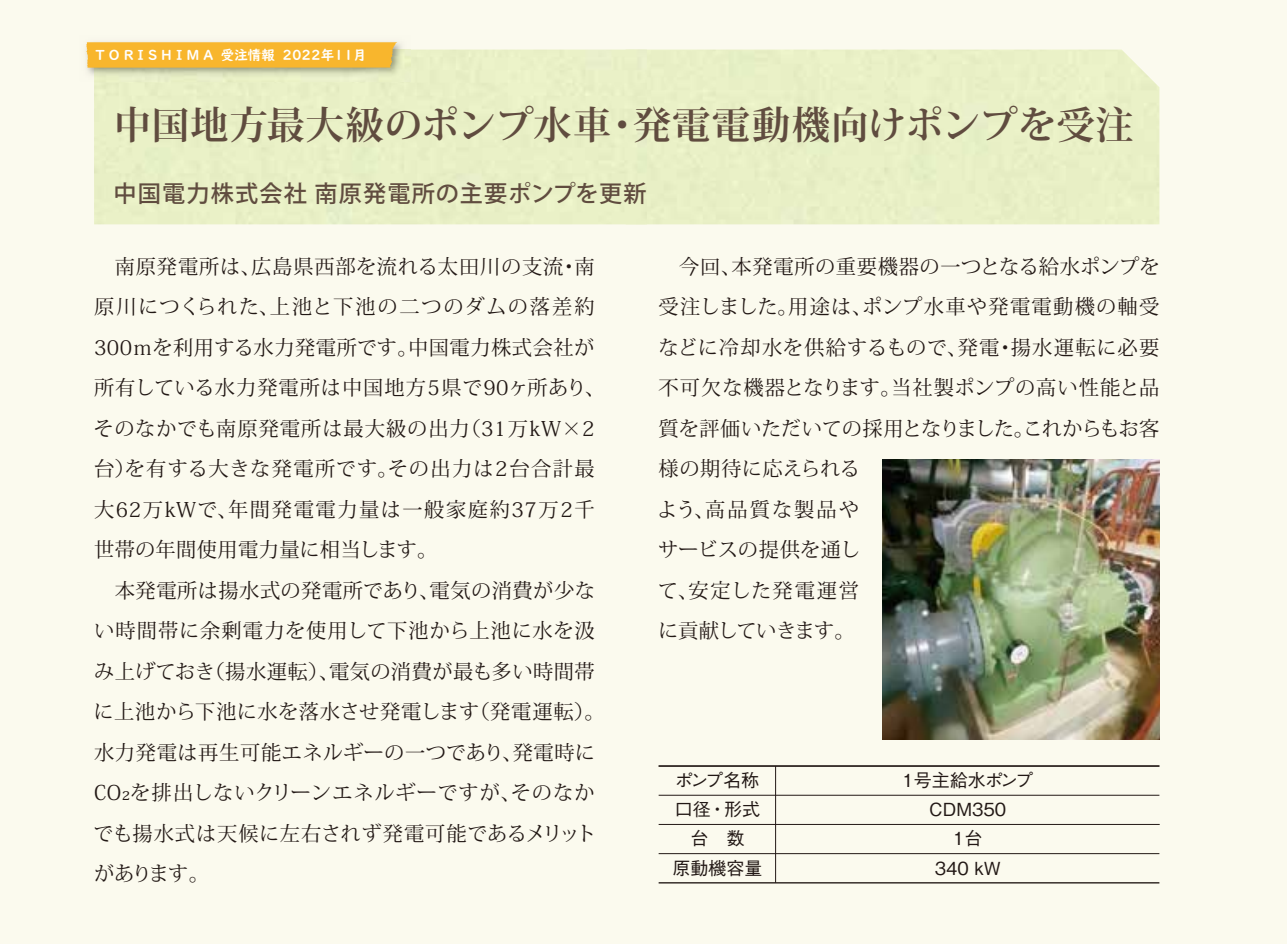
<style>
.page{position:relative;width:1287px;height:944px;background:#fff}
.page>*{position:absolute;margin:0;border:0;box-sizing:border-box;transform-origin:0 0}
.t1{font:700 38.25px "Koz Min Pro";letter-spacing:.01em;color:#604c3f}
.t2{font:500 23.18px "Koz Go Pro";letter-spacing:.05em;color:#604c3f}
.t3{font:20.25px/40.5px "Koz Min Pro";letter-spacing:.025em;color:#221815}
.t4{font:500 18px/29.2px "Gothic BBB Pro";color:#221815;text-align:center}
.t5{font:13.5px "UD Digi Kyokasho NK B";color:#fff}
</style>
<div class="page">
<div style="left:0;top:0;width:1287px;height:943px;background:#fbfaee"></div>
<div style="left:647px;top:50px;width:512px;height:174px;background:#e9f0c6"></div>
<div style="left:94px;top:50px;width:553px;height:174px;background:#e9f0c6"></div>
<div style="left:80px;top:36px;width:330px;height:45px;background:#f9f7ec"></div>
<img style="left:94px;top:50px;width:316px;height:31px">
<svg style="left:86px;top:42px;width:311px;height:26px;background:#f5b632"></svg>
<hr style="left:658px;top:794px;width:501px;height:1px;background:#221815">
<hr style="left:658px;top:824px;width:501px;height:1px;background:#221815">
<hr style="left:658px;top:765px;width:501px;height:1px;background:#221815">
<hr style="left:658px;top:853px;width:501px;height:1px;background:#221815">
<hr style="left:658px;top:882px;width:501px;height:1px;background:#221815">
<hr style="left:775px;top:766px;width:1px;height:116px;background:#221815">
<img style="left:883px;top:459px;width:276px;height:280px">
<p class="t5" style="left:96px;top:47px;width:273px">T O R I S H I M A　受注情報　2022年11月</p>
<h1 class="t1" style="left:113px;top:97px;width:1022px">中国地方最大級のポンプ水車・発電電動機向けポンプを受注</h1>
<p class="t2" style="left:113px;top:179px;width:535px">中国電力株式会社 南原発電所の主要ポンプを更新</p>
<p class="t3" style="left:94px;top:245px;width:513px;text-indent:21px">南原発電所は、広島県西部を流れる太田川の支流・南原川につくられた、上池と下池の二つのダムの落差約<br>300ｍを利用する水力発電所です。中国電力株式会社が所有している水力発電所は中国地方5県で90ヶ所あり、そのなかでも南原発電所は最大級の出力（31万kW×2台）を有する大きな発電所です。その出力は2台合計最大62万kWで、年間発電電力量は一般家庭約37万2千世帯の年間使用電力量に相当します。</p>
<p class="t3" style="left:93px;top:569px;width:513px;text-indent:21px">本発電所は揚水式の発電所であり、電気の消費が少ない時間帯に余剰電力を使用して下池から上池に水を汲み上げておき（揚水運転）、電気の消費が最も多い時間帯に上池から下池に水を落水させ発電します（発電運転）。水力発電は再生可能エネルギーの一つであり、発電時に<br>CO₂を排出しないクリーンエネルギーですが、そのなかでも揚水式は天候に左右されず発電可能であるメリットがあります。</p>
<p class="t3" style="left:657px;top:245px;width:504px;text-indent:22px">今回、本発電所の重要機器の一つとなる給水ポンプを受注しました。用途は、ポンプ水車や発電電動機の軸受などに冷却水を供給するもので、発電・揚水運転に必要不可欠な機器となります。当社製ポンプの高い性能と品質を評価いただいての採用となりました。これからもお客様の期待に応えられる<br>よう、高品質な製品や<br>サービスの提供を通し<br>て、安定した発電運営<br>に貢献していきます。</p>
<p class="t4" style="left:672px;top:763px;width:91px">ポンプ名称口径・形式台　数<br>原動機容量</p>
<p class="t4" style="left:902px;top:763px;width:132px">1号主給水ポンプ<br>CDM350<br>1台<br>340 kW</p>
</div>
